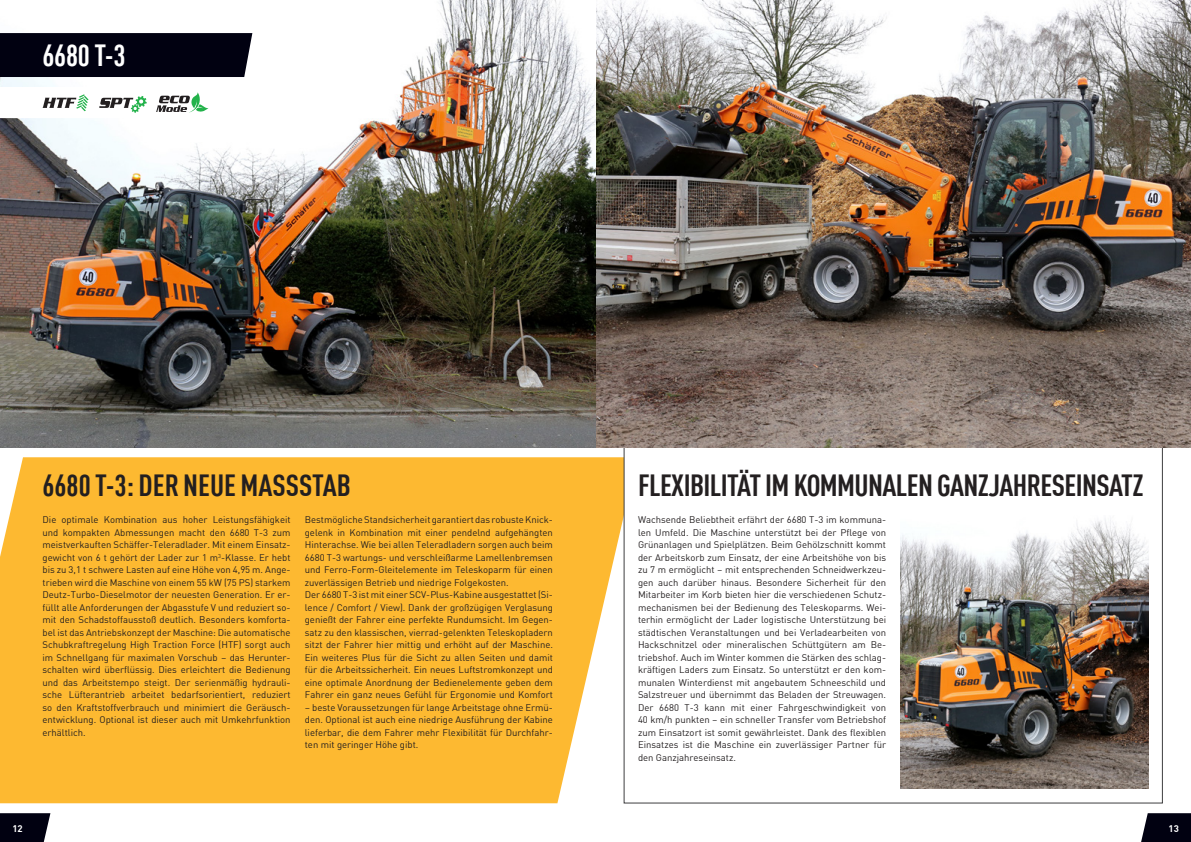
<style>
.page{position:relative;width:1191px;height:842px;background:#fff}
.page>*{position:absolute;margin:0;border:0;box-sizing:border-box;transform-origin:0 0}
.t1{font:700 condensed 30px "DIN Offc Pro";letter-spacing:-.02em;color:#231f20}
.t2{font:700 condensed 30px "DIN Offc Pro";color:#231f20}
.t3{font:700 condensed 30px "DIN Offc Pro";color:#fff}
.t4{font:9.5px/12.5px "DIN Offc Pro";color:#231f20}
.t5{font:700 9.5px "DIN Offc Pro";color:#fff}
</style>
<div class="page">
<div style="left:0;top:457px;width:624px;height:346px;background:#fdb931"></div>
<img style="left:0;top:0;width:1191px;height:448px">
<div style="left:0;top:33px;width:254px;height:44px;background:#010111"></div>
<svg style="left:0;top:87px;width:242px;height:31px"></svg>
<img style="left:900px;top:519px;width:248px;height:270px">
<svg style="left:0;top:813px;width:50px;height:29px"></svg>
<svg style="left:1141px;top:813px;width:50px;height:29px"></svg>
<h1 class="t3" style="left:43px;top:33px;width:85px">6680 T-3</h1>
<h1 class="t2" style="left:43px;top:464px;width:310px">6680 T-3: DER NEUE MASSSTAB</h1>
<h1 class="t1" style="left:638px;top:464px;width:507px">FLEXIBILITÄT IM KOMMUNALEN GANZJAHRESEINSATZ</h1>
<p class="t4" style="left:43px;top:513px;width:250px">Die optimale Kombination aus hoher Leistungsfähigkeit und kompakten Abmessungen macht den 6680 T-3 zum meistverkauften Schäffer-Teleradlader. Mit einem Einsatz&shy;gewicht von 6 t gehört der Lader zur 1 m<sup>3</sup>-Klasse. Er hebt bis zu 3,1 t schwere Lasten auf eine Höhe von 4,95 m. Ange&shy;trieben wird die Maschine von einem 55 kW (75 PS) starkem Deutz-Turbo-Dieselmotor der neuesten Generation. Er er&shy;füllt alle Anforderungen der Abgasstufe V und reduziert so&shy;mit den Schadstoffausstoß deutlich. Besonders komforta&shy;bel ist das Antriebskonzept der Maschine: Die automatische Schubkraftregelung High Traction Force (HTF) sorgt auch im Schnellgang für maximalen Vorschub – das Herunter&shy;schalten wird überflüssig. Dies erleichtert die Bedienung und das Arbeitstempo steigt. Der serienmäßig hydrauli&shy;sche Lüfterantrieb arbeitet bedarfsorientiert, reduziert so den Kraftstoffverbrauch und minimiert die Geräusch&shy;entwicklung. Optional ist dieser auch mit Umkehrfunktion erhältlich.</p>
<p class="t4" style="left:305px;top:513px;width:250px">Bestmögliche Standsicherheit garantiert das robuste Knick&shy;gelenk in Kombination mit einer pendelnd aufgehängten Hinterachse. Wie bei allen Teleradladern sorgen auch beim 6680 T-3 wartungs- und verschleißarme Lamellenbremsen und Ferro-Form-Gleitelemente im Teleskoparm für einen zuverlässigen Betrieb und niedrige Folgekosten.<br>Der 6680 T-3 ist mit einer SCV-Plus-Kabine ausgestattet (Si&shy;lence / Comfort / View). Dank der großzügigen Verglasung genießt der Fahrer eine perfekte Rundumsicht. Im Gegen&shy;satz zu den klassischen, vierrad-gelenkten Teleskopladern sitzt der Fahrer hier mittig und erhöht auf der Maschine.<br>Ein weiteres Plus für die Sicht zu allen Seiten und damit für die Arbeitssicherheit. Ein neues Luftstromkonzept und eine optimale Anordnung der Bedienelemente geben dem Fahrer ein ganz neues Gefühl für Ergonomie und Komfort</p>
<p class="t4" style="left:638px;top:513px;width:250px;text-align:justify">Wachsende Beliebtheit erfährt der 6680 T-3 im kommuna&shy;len Umfeld. Die Maschine unterstützt bei der Pflege von Grünanlagen und Spielplätzen. Beim Gehölzschnitt kommt der Arbeitskorb zum Einsatz, der eine Arbeitshöhe von bis zu 7 m ermöglicht – mit entsprechenden Schneidwerkzeu&shy;gen auch darüber hinaus. Besondere Sicherheit für den Mitarbeiter im Korb bieten hier die verschiedenen Schutz&shy;mechanismen bei der Bedienung des Teleskoparms. Wei&shy;terhin ermöglicht der Lader logistische Unterstützung bei städtischen Veranstaltungen und bei Verladearbeiten von Hackschnitzel oder mineralischen Schüttgütern am Be&shy;triebshof. Auch im Winter kommen die Stärken des schlag&shy;kräftigen Laders zum Einsatz. So unterstützt er den kom&shy;munalen Winterdienst mit angebautem Schneeschild und Salzstreuer und übernimmt das Beladen der Streuwagen.<br>Der 6680 T-3 kann mit einer Fahrgeschwindigkeit von 40 km/h punkten – ein schneller Transfer vom Betriebshof zum Einsatzort ist somit gewährleistet. Dank des flexiblen Einsatzes ist die Maschine ein zuverlässiger Partner für den Ganzjahreseinsatz.</p>
<p class="t4" style="left:305px;top:700px;width:250px;text-align:justify">– beste Voraussetzungen für lange Arbeitstage ohne Ermü&shy;den. Optional ist auch eine niedrige Ausführung der Kabine lieferbar, die dem Fahrer mehr Flexibilität für Durchfahr&shy;ten mit geringer Höhe gibt.</p>
<p class="t5" style="left:12px;top:821px;width:12px">12</p>
<p class="t5" style="left:1168px;top:821px;width:12px">13</p>
</div>
